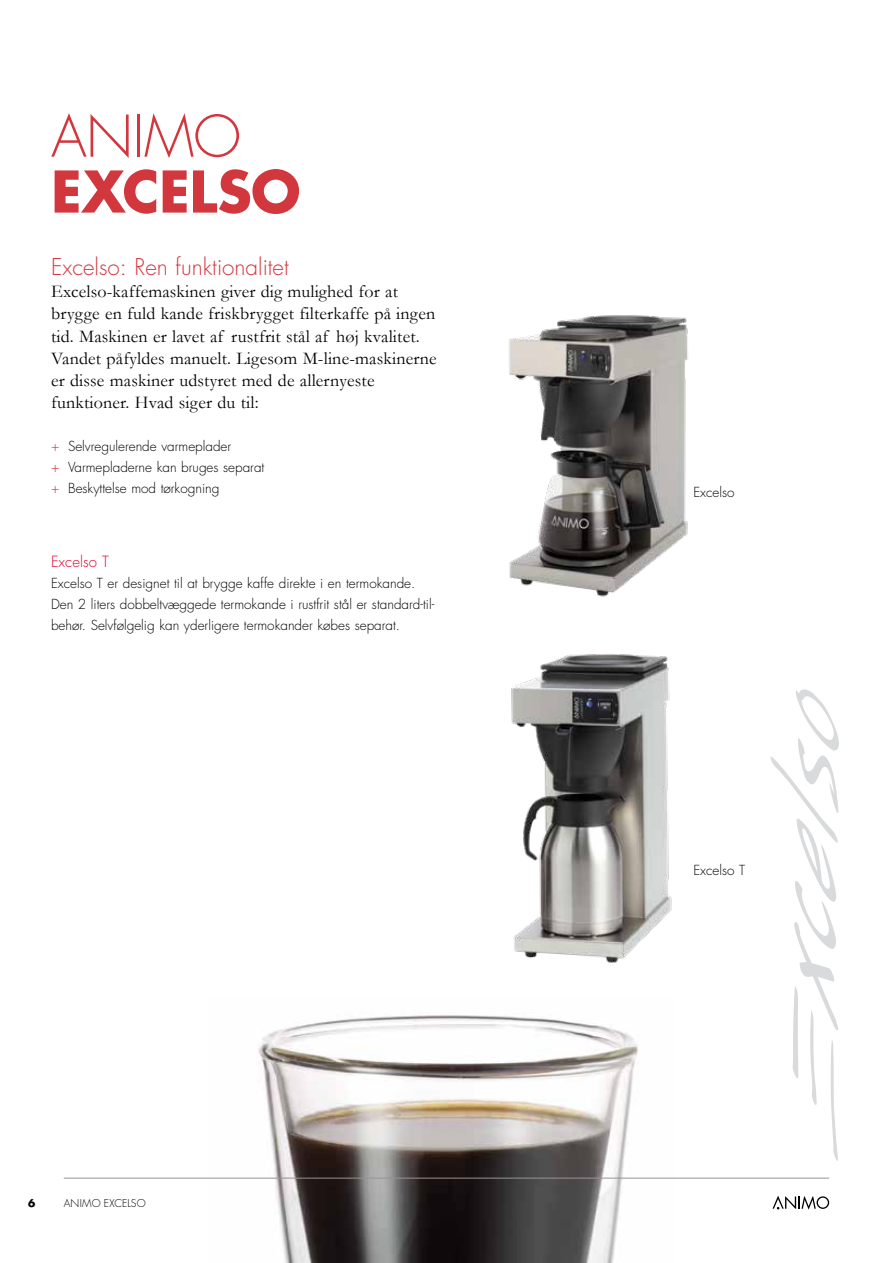
<style>
.page{position:relative;width:893px;height:1263px;background:#fff}
.page>*{position:absolute;margin:0;border:0;box-sizing:border-box;transform-origin:0 0}
.t1{font:700 55.95px "Futura Std";letter-spacing:-.005em;color:#d2373e}
.t2{font:300 55.95px "Futura Std";letter-spacing:-.01em;color:#d2373e}
.t3{font:300 22.5px "Futura Std";color:#d2373e}
.t4{font:18px/22.2px "Garamond";letter-spacing:.01em;color:#000}
.t5{font:300 15px "Futura Std";color:#dc002e}
.t6{font:300 13.5px/21px "Futura Std";color:#000}
.t7{font:300 10.5px "Futura Std";letter-spacing:.01em;color:#000}
.t8{font:700 10.5px "Futura Std";color:#000}
.s1{color:#d2373e}
</style>
<div class="page">
<svg style="left:772px;top:1195px;width:57px;height:14px"></svg>
<img style="left:208px;top:1015px;width:465px;height:248px">
<svg style="left:770px;top:689px;width:69px;height:472px"></svg>
<hr style="left:64px;top:1178px;width:765px;height:1px;background:#94968f">
<img style="left:508px;top:315px;width:180px;height:282px">
<img style="left:511px;top:654px;width:161px;height:309px">
<h1 class="t2" style="left:51px;top:102px;width:192px">ANIMO</h1>
<h1 class="t1" style="left:51px;top:154px;width:251px">EXCELSO</h1>
<h2 class="t3" style="left:51px;top:253px;width:239px">Excelso: Ren funktionalitet</h2>
<p class="t4" style="left:51px;top:280px;width:387px">Excelso-kaffemaskinen giver dig mulighed for at brygge en fuld kande friskbrygget filterkaffe på ingen tid. Maskinen er lavet af rustfrit stål af høj kvalitet.<br>Vandet påfyldes manuelt. Ligesom M-line-maskinerne er disse maskiner udstyret med de allernyeste funktioner. Hvad siger du til:</p>
<p class="t6" style="left:51px;top:436px;width:215px"><span class="s1">+</span> Selvregulerende varmeplader<br><span class="s1">+</span> Varmepladerne kan bruges separat <span class="s1">+</span> Beskyttelse mod tørkogning</p>
<p class="t5" style="left:51px;top:552px;width:59px">Excelso T</p>
<p class="t6" style="left:51px;top:573px;width:385px">Excelso T er designet til at brygge kaffe direkte i en termokande.<br>Den 2 liters dobbeltvæggede termokande i rustfrit stål er standard-til&shy;behør. Selvfølgelig kan yderligere termokander købes separat.</p>
<p class="t8" style="left:28px;top:1196px;width:9px">6</p>
<p class="t7" style="left:64px;top:1197px;width:83px">ANIMO EXCELSO</p>
<p class="t6" style="left:693px;top:482px;width:43px">Excelso</p>
<p class="t6" style="left:693px;top:860px;width:53px">Excelso T</p>
</div>
